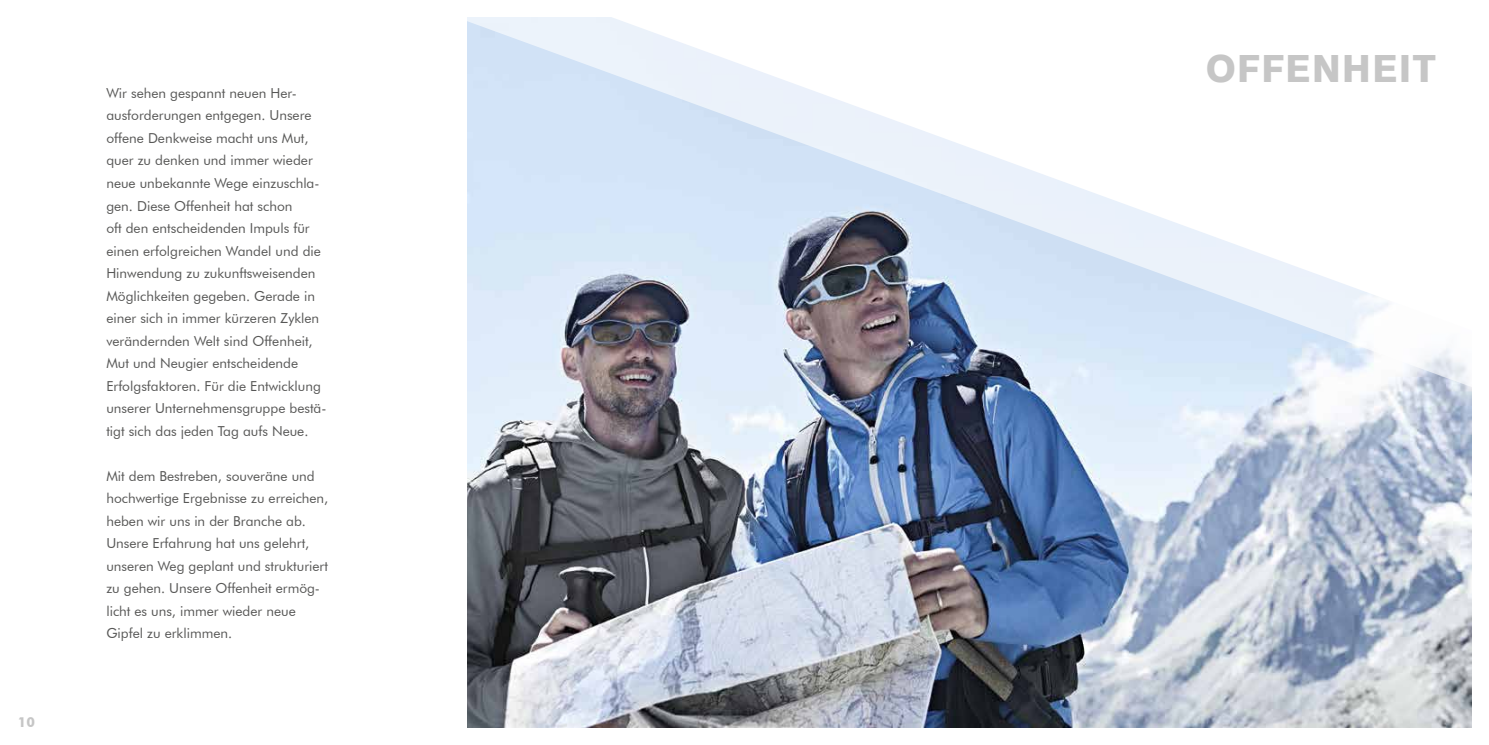
<style>
.page{position:relative;width:1489px;height:745px;background:#fff}
.page>*{position:absolute;margin:0;border:0;box-sizing:border-box;transform-origin:0 0}
.t1{font:800 37.5px "Swiss 721 BT";letter-spacing:.035em;color:#c6c6c6}
.t2{font:13.75px/22.5px "Futura BT";color:#575756}
.t3{font:700 13.75px "Futura BT";color:#c6c6c6}
</style>
<div class="page">
<img style="left:468px;top:453px;width:1002px;height:273px">
<img style="left:467px;top:17px;width:1005px;height:436px">
<svg style="left:564px;top:17px;width:908px;height:319px"></svg>
<p class="t3" style="left:18px;top:716px;width:19px">10</p>
<p class="t2" style="left:106px;top:83px;width:222px">Wir sehen gespannt neuen Her&shy;ausforderungen entgegen. Unsere offene Denkweise macht uns Mut, quer zu denken und immer wieder neue unbekannte Wege einzuschla&shy;gen. Diese Offenheit hat schon<br>oft den entscheidenden Impuls für einen erfolgreichen Wandel und die Hinwendung zu zukunftsweisenden Möglichkeiten gegeben. Gerade in einer sich in immer kürzeren Zyklen verändernden Welt sind Offenheit, Mut und Neugier entscheidende Erfolgsfaktoren. Für die Entwicklung unserer Unternehmensgruppe bestä&shy;tigt sich das jeden Tag aufs Neue.</p>
<p class="t2" style="left:106px;top:465px;width:223px">Mit dem Bestreben, souveräne und hochwertige Ergebnisse zu erreichen, heben wir uns in der Branche ab.<br>Unsere Erfahrung hat uns gelehrt, unseren Weg geplant und strukturiert zu gehen. Unsere Offenheit ermög&shy;licht es uns, immer wieder neue<br>Gipfel zu erklimmen.</p>
<h1 class="t1" style="left:1205px;top:54px;width:231px">OFFENHEIT</h1>
</div>
